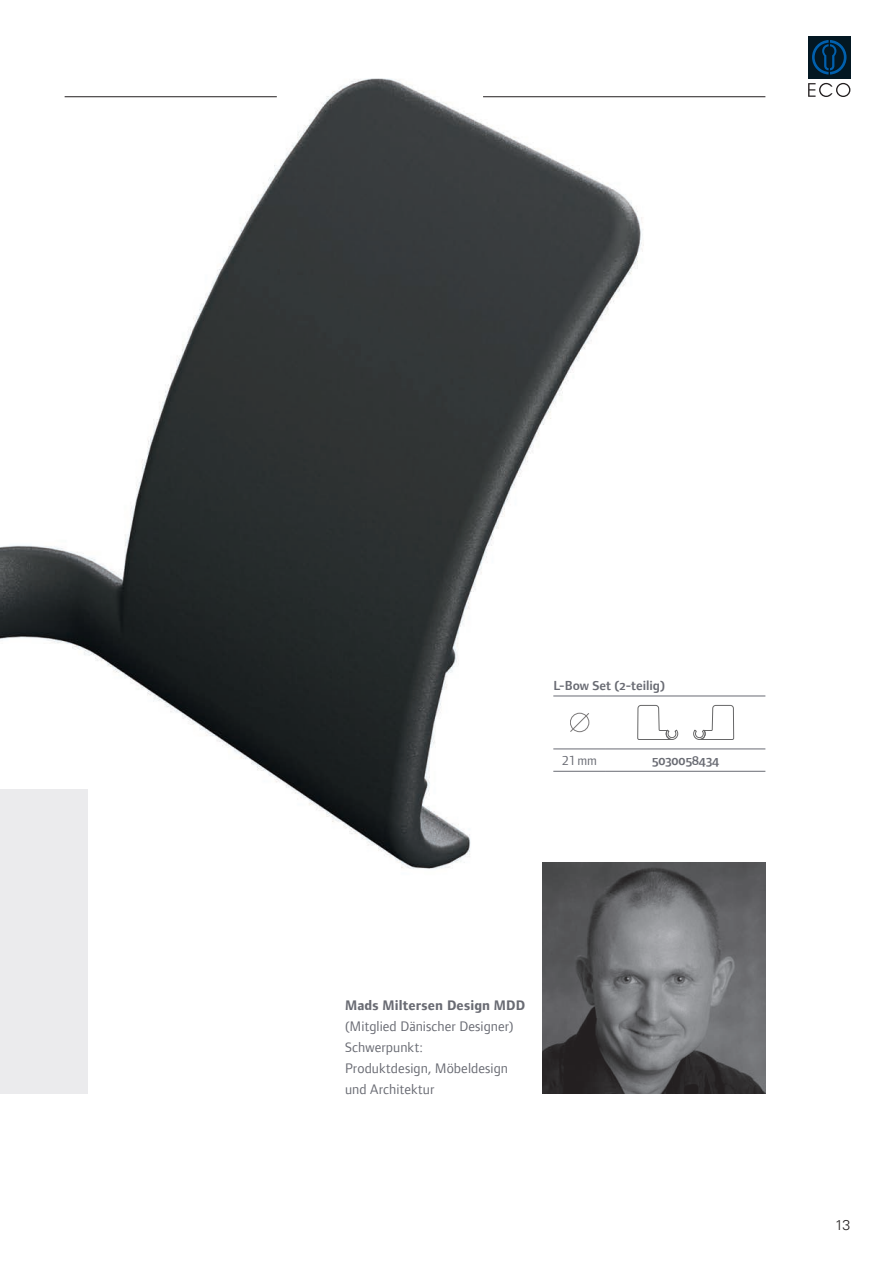
<style>
.page{position:relative;width:893px;height:1263px;background:#fff}
.page>*{position:absolute;margin:0;border:0;box-sizing:border-box;transform-origin:0 0}
.t1{font:14.25px/21px "Foundry Form Sans";letter-spacing:.005em;color:#696b73}
.t2{font:700 14.25px "Foundry Form Sans";letter-spacing:.01em;color:#696b73}
.t3{font:300 14.25px "Univers LT Pro 45";color:#231f20}
.t4{font:13.5px "Foundry Form Sans Demi OSF";color:#696b73}
.t5{font:13.5px "Foundry Form Sans";color:#696b73}
</style>
<div class="page">
<img style="left:0;top:78px;width:654px;height:890px">
<img style="left:543px;top:863px;width:222px;height:231px">
<div style="left:0;top:789px;width:87px;height:305px;background:#e6e7e9"></div>
<hr style="left:553px;top:696px;width:53px;height:1px;background:#696b73">
<hr style="left:606px;top:696px;width:159px;height:1px;background:#696b73">
<hr style="left:553px;top:749px;width:53px;height:1px;background:#696b73">
<hr style="left:606px;top:749px;width:159px;height:1px;background:#696b73">
<hr style="left:553px;top:771px;width:53px;height:1px;background:#696b73">
<hr style="left:606px;top:771px;width:159px;height:1px;background:#696b73">
<svg style="left:570px;top:713px;width:19px;height:19px"></svg>
<div style="left:570px;top:713px;width:19px;height:19px;border:1px solid #231f20;border-radius:50%"></div>
<svg style="left:637px;top:705px;width:41px;height:35px"></svg>
<svg style="left:693px;top:705px;width:41px;height:35px"></svg>
<hr style="left:65px;top:96px;width:212px;height:1px;background:#231f20">
<div style="left:808px;top:36px;width:42px;height:42px;background:#031722"></div>
<svg style="left:812px;top:40px;width:34px;height:35px"></svg>
<svg style="left:808px;top:83px;width:42px;height:14px"></svg>
<hr style="left:483px;top:96px;width:282px;height:1px;background:#231f20">
<p class="t4" style="left:553px;top:677px;width:113px">L-Bow Set (2-teilig)</p>
<p class="t5" style="left:562px;top:753px;width:36px">21mm</p>
<p class="t4" style="left:652px;top:753px;width:69px">5030058434</p>
<p class="t2" style="left:345px;top:997px;width:182px">Mads Miltersen Design MDD</p>
<p class="t1" style="left:345px;top:1015px;width:170px">(Mitglied Dänischer Designer)<br>Schwerpunkt:<br>Produktdesign, Möbeldesign und Architektur</p>
<p class="t3" style="left:835px;top:1216px;width:17px">13</p>
</div>
